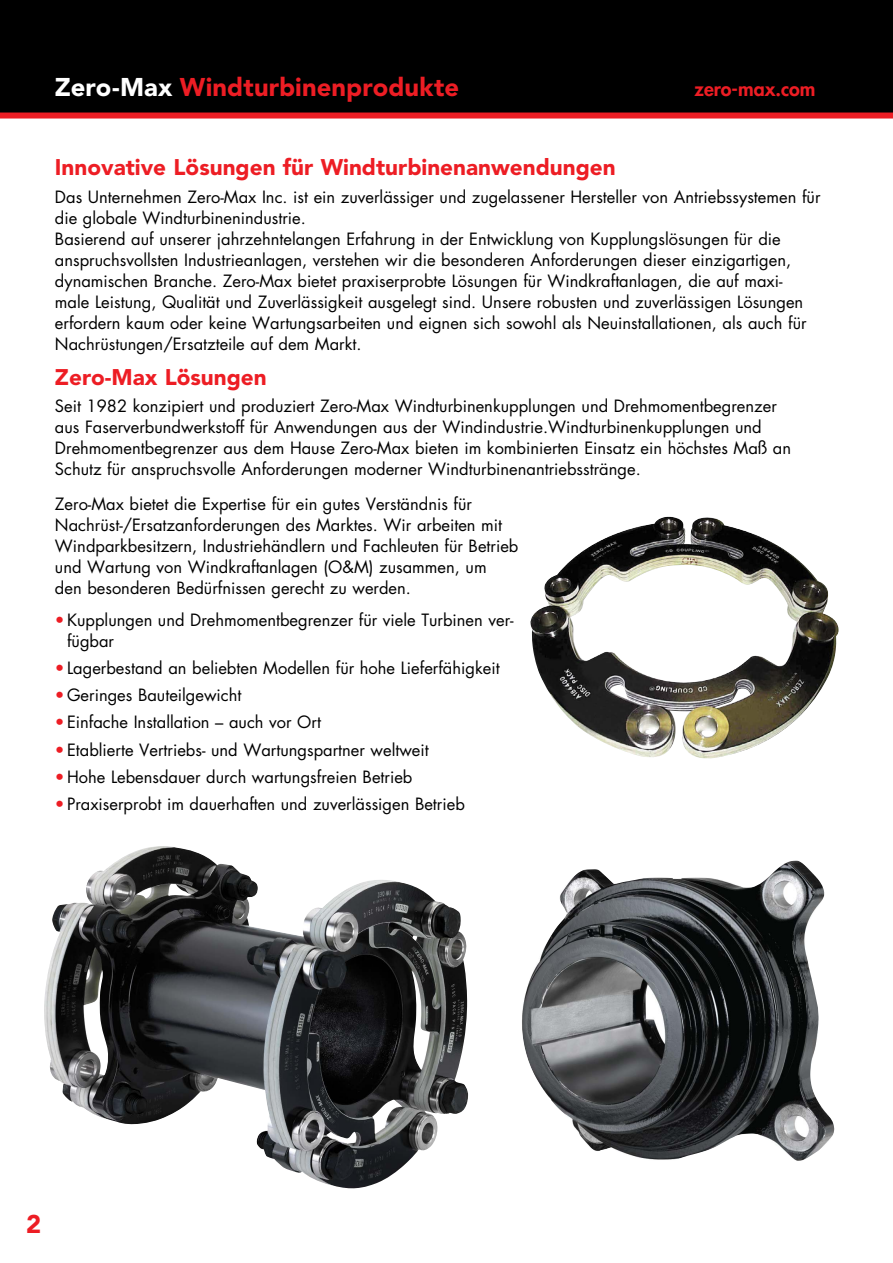
<style>
.page{position:relative;width:893px;height:1263px;background:#fff}
.page>*{position:absolute;margin:0;border:0;box-sizing:border-box;transform-origin:0 0}
.t1{font:900 25.5px "Avenir LT Std";letter-spacing:.005em;color:#ed1d24}
.t2{font:900 22.5px "Avenir LT Std";color:#ed1d24}
.t3{font:800 19.5px "Futura Std";color:#ed1d24}
.t4{font:16.5px/21px "Futura Std";color:#000}
.s1{color:#fff}
.s2{color:#ed1d24}
</style>
<div class="page">
<div style="left:0;top:0;width:893px;height:118px;background:#000"></div>
<div style="left:0;top:113px;width:893px;height:6px;background:#ed1d24"></div>
<img style="left:44px;top:846px;width:425px;height:343px">
<img style="left:522px;top:860px;width:313px;height:301px">
<img style="left:530px;top:517px;width:309px;height:242px">
<h1 class="t1" style="left:55px;top:72px;width:406px"><span class="s1">Zero-Max</span> Windturbinenprodukte</h1>
<p class="t3" style="left:695px;top:76px;width:122px">zero-max.com</p>
<h2 class="t2" style="left:55px;top:154px;width:562px">Innovative Lösungen für Windturbinenanwendungen</h2>
<p class="t4" style="left:55px;top:186px;width:767px">Das Unternehmen Zero-Max Inc. ist ein zuverlässiger und zugelassener Hersteller von Antriebssystemen für die globale Windturbinenindustrie.<br>Basierend auf unserer jahrzehntelangen Erfahrung in der Entwicklung von Kupplungslösungen für die anspruchsvollsten Industrieanlagen, verstehen wir die besonderen Anforderungen dieser einzigartigen, dynamischen Branche. Zero-Max bietet praxiserprobte Lösungen für Windkraftanlagen, die auf maxi&shy;male Leistung, Qualität und Zuverlässigkeit ausgelegt sind. Unsere robusten und zuverlässigen Lösungen erfordern kaum oder keine Wartungsarbeiten und eignen sich sowohl als Neuinstallationen, als auch für Nachrüstungen/Ersatzteile auf dem Markt.</p>
<h2 class="t2" style="left:55px;top:364px;width:213px">Zero-Max Lösungen</h2>
<p class="t4" style="left:55px;top:396px;width:738px">Seit 1982 konzipiert und produziert Zero-Max Windturbinenkupplungen und Drehmomentbegrenzer aus Faserverbundwerkstoff für Anwendungen aus der Windindustrie.Windturbinenkupplungen und Drehmomentbegrenzer aus dem Hause Zero-Max bieten im kombinierten Einsatz ein höchstes Maß an Schutz für anspruchsvolle Anforderungen moderner Windturbinenantriebsstränge.</p>
<p class="t4" style="left:55px;top:493px;width:465px">Zero-Max bietet die Expertise für ein gutes Verständnis für Nachrüst-/Ersatzanforderungen des Marktes. Wir arbeiten mit Windparkbesitzern, Industriehändlern und Fachleuten für Betrieb und Wartung von Windkraftanlagen (O&amp;M) zusammen, um<br>den besonderen Bedürfnissen gerecht zu werden.</p>
<p class="t4" style="left:67px;top:609px;width:448px;text-indent:-12px"><span class="s2">•</span>Kupplungen und Drehmomentbegrenzer für viele Turbinen ver&shy;fügbar</p>
<p class="t4" style="left:55px;top:658px;width:446px"><span class="s2">•</span>Lagerbestand an beliebten Modellen für hohe Lieferfähigkeit</p>
<p class="t4" style="left:55px;top:685px;width:188px"><span class="s2">•</span> Geringes Bauteilgewicht</p>
<p class="t4" style="left:55px;top:712px;width:268px"><span class="s2">•</span>Einfache Installation – auch vor Ort</p>
<p class="t4" style="left:55px;top:739px;width:375px"><span class="s2">•</span>Etablierte Vertriebs- und Wartungspartner weltweit</p>
<p class="t4" style="left:55px;top:766px;width:359px"><span class="s2">•</span>Hohe Lebensdauer durch wartungsfreien Betrieb</p>
<p class="t4" style="left:55px;top:793px;width:411px"><span class="s2">•</span>Praxiserprobt im dauerhaften und zuverlässigen Betrieb</p>
<h1 class="t1" style="left:26px;top:1209px;width:17px">2</h1>
</div>
